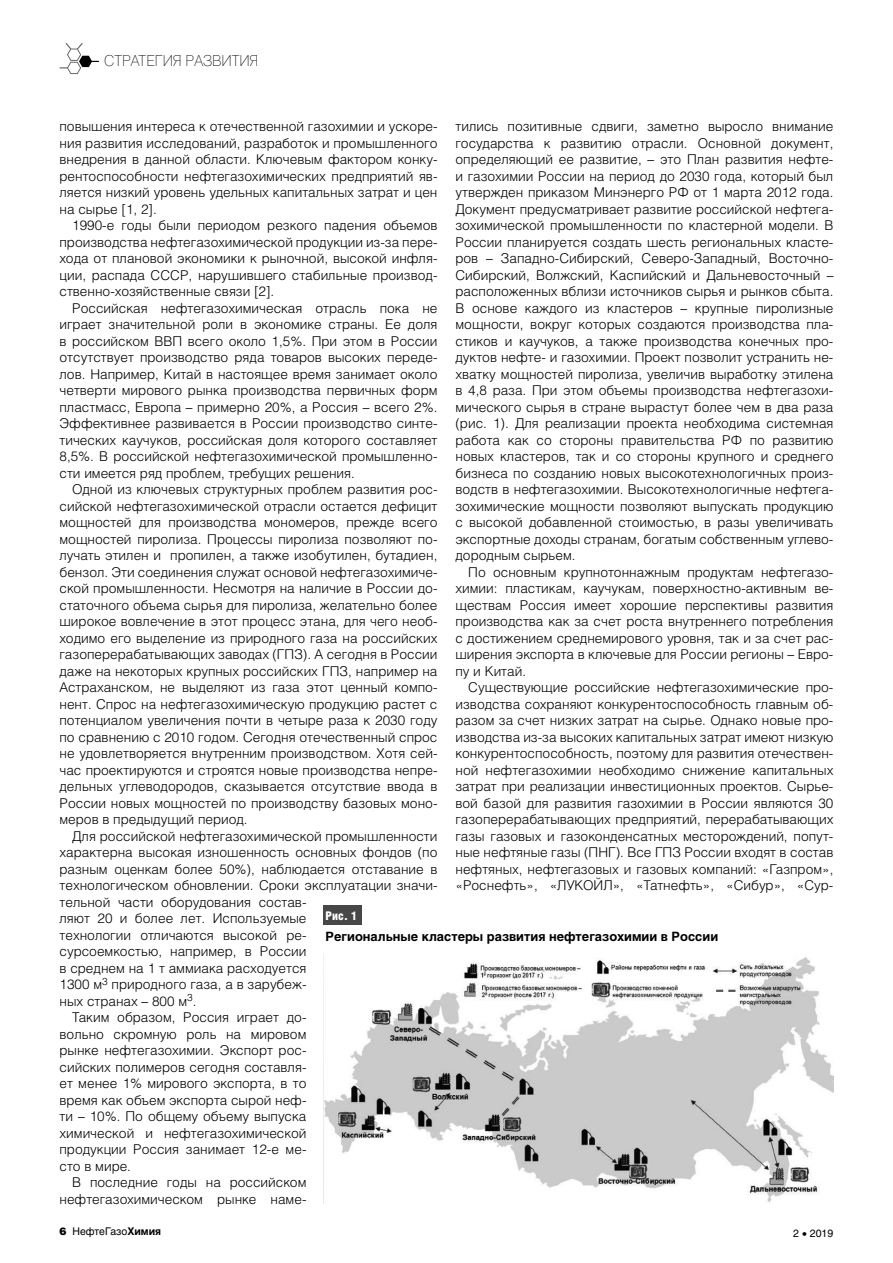
<style>
.page{position:relative;width:893px;height:1263px;background:#fff}
.page>*{position:absolute;margin:0;border:0;box-sizing:border-box;transform-origin:0 0}
.t1{font:15px "Helios Thin C";color:#000}
.Основной_текст{font:300 13.5px/16.5px "Helios";color:#000;text-align:justify}
.Рисунок_название{font:700 12.75px "Helios C";color:#000}
.номер{font:900 12px "Helios Cond";color:#fff}
.t2{font:10.5px "Helios C";color:#000}
.s1{font-family:"Helios";font-weight:900}
.s2{font-weight:700}
</style>
<div class="page">
<svg style="left:60px;top:43px;width:39px;height:31px"></svg>
<div style="left:323px;top:906px;width:39px;height:19px;background:#474747"></div>
<img style="left:323px;top:953px;width:510px;height:251px">
<p class="t1" style="left:104px;top:52px;width:156px">СТРАТЕГИЯ РАЗВИТИЯ</p>
<p class="Основной_текст" style="left:60px;top:118px;width:379px">повышения интереса к отечественной газохимии и ускоре&shy;ния развития исследований, разработок и промышленного внедрения в данной области. Ключевым фактором конку&shy;рентоспособности нефтегазохимических предприятий яв&shy;ляется низкий уровень удельных капитальных затрат и цен на сырье [1, 2].</p>
<p class="Основной_текст" style="left:60px;top:217px;width:379px;text-indent:13px">1990-е годы были периодом резкого падения объемов производства нефтегазохимической продукции из-за пере&shy;хода от плановой экономики к рыночной, высокой инфля&shy;ции, распада СССР, нарушившего стабильные производ&shy;ственно-хозяйственные связи [2].</p>
<p class="Основной_текст" style="left:60px;top:300px;width:379px;text-indent:13px">Российская нефтегазохимическая отрасль пока не играет значительной роли в экономике страны. Ее доля в российском ВВП всего около 1,5%. При этом в России отсутствует производство ряда товаров высоких переде&shy;лов. Например, Китай в настоящее время занимает около четверти мирового рынка производства первичных форм пластмасс, Европа – примерно 20%, а Россия – всего 2%.<br>Эффективнее развивается в России производство синте&shy;тических каучуков, российская доля которого составляет 8,5%. В российской нефтегазохимической промышленно&shy;сти имеется ряд проблем, требущих решения.</p>
<p class="Основной_текст" style="left:60px;top:481px;width:379px;text-indent:13px">Одной из ключевых структурных проблем развития рос&shy;сийской нефтегазохимической отрасли остается дефицит мощностей для производства мономеров, прежде всего мощностей пиролиза. Процессы пиролиза позволяют по&shy;лучать этилен и пропилен, а также изобутилен, бутадиен, бензол. Эти соединения служат основой нефтегазохимиче&shy;ской промышленности. Несмотря на наличие в России до&shy;статочного объема сырья для пиролиза, желательно более широкое вовлечение в этот процесс этана, для чего необ&shy;ходимо его выделение из природного газа на российских газоперерабатывающих заводах (ГПЗ). А сегодня в России даже на некоторых крупных российских ГПЗ, например на Астраханском, не выделяют из газа этот ценный компо&shy;нент. Спрос на нефтегазохимическую продукцию растет с потенциалом увеличения почти в четыре раза к 2030 году по сравнению с 2010 годом. Сегодня отечественный спрос не удовлетворяется внутренним производством. Хотя сей&shy;час проектируются и строятся новые производства непре&shy;дельных углеводородов, сказывается отсутствие ввода в России новых мощностей по производству базовых моно&shy;меров в предыдущий период.</p>
<p class="Основной_текст" style="left:60px;top:827px;width:379px;text-align:left;text-indent:13px">Для российской нефтегазохимической промышленности характерна высокая изношенность основных фондов (по разным оценкам более 50%), наблюдается отставание в технологическом обновлении. Сроки эксплуатации значи&shy;тельной части оборудования состав-<br>ляют 20 и более лет. Используемые<br>технологии отличаются высокой ре-<br>сурсоемкостью, например, в России<br>в среднем на 1 т аммиака расходуется<br>1300 м<sup>3</sup> природного газа, а в зарубеж-<br>ных странах – 800 м<sup>3</sup>.</p>
<p class="Основной_текст" style="left:60px;top:1009px;width:248px;text-indent:13px">Таким образом, Россия играет до&shy;вольно скромную роль на мировом рынке нефтегазохимии. Экспорт рос&shy;сийских полимеров сегодня составля&shy;ет менее 1% мирового экспорта, в то время как объем экспорта сырой неф&shy;ти – 10%. По общему объему выпуска химической и нефтегазохимической продукции Россия занимает 12-е ме&shy;сто в мире.</p>
<p class="Основной_текст" style="left:60px;top:1174px;width:248px;text-align:right">В последние годы на российском нефтегазохимическом рынке наме-</p>
<p class="Основной_текст" style="left:455px;top:118px;width:379px">тились позитивные сдвиги, заметно выросло внимание государства к развитию отрасли. Основной документ, определяющий ее развитие, – это План развития нефте&shy;и газохимии России на период до 2030 года, который был утвержден приказом Минэнерго РФ от 1 марта 2012 года.<br>Документ предусматривает развитие российской нефтега&shy;зохимической промышленности по кластерной модели. В России планируется создать шесть региональных класте&shy;ров – Западно-Сибирский, Северо-Западный, Восточно-Сибирский, Волжский, Каспийский и Дальневосточный – расположенных вблизи источников сырья и рынков сбыта.<br>В основе каждого из кластеров – крупные пиролизные мощности, вокруг которых создаются производства пла&shy;стиков и каучуков, а также производства конечных про&shy;дуктов нефте- и газохимии. Проект позволит устранить не&shy;хватку мощностей пиролиза, увеличив выработку этилена в 4,8 раза. При этом объемы производства нефтегазохи&shy;мического сырья в стране вырастут более чем в два раза (рис. 1). Для реализации проекта необходима системная работа как со стороны правительства РФ по развитию новых кластеров, так и со стороны крупного и среднего бизнеса по созданию новых высокотехнологичных произ&shy;водств в нефтегазохимии. Высокотехнологичные нефтега&shy;зохимические мощности позволяют выпускать продукцию с высокой добавленной стоимостью, в разы увеличивать экспортные доходы странам, богатым собственным углево&shy;дородным сырьем.</p>
<p class="Основной_текст" style="left:455px;top:564px;width:379px;text-indent:13px">По основным крупнотоннажным продуктам нефтегазо&shy;химии: пластикам, каучукам, поверхностно-активным ве&shy;ществам Россия имеет хорошие перспективы развития производства как за счет роста внутреннего потребления с достижением среднемирового уровня, так и за счет рас&shy;ширения экспорта в ключевые для России регионы – Евро&shy;пу и Китай.</p>
<p class="Основной_текст" style="left:455px;top:679px;width:379px;text-indent:13px">Существующие российские нефтегазохимические про&shy;изводства сохраняют конкурентоспособность главным об&shy;разом за счет низких затрат на сырье. Однако новые про&shy;изводства из-за высоких капитальных затрат имеют низкую конкурентоспособность, поэтому для развития отечествен&shy;ной нефтегазохимии необходимо снижение капитальных затрат при реализации инвестиционных проектов. Сырье&shy;вой базой для развития газохимии в России являются 30 газоперерабатывающих предприятий, перерабатывающих газы газовых и газоконденсатных месторождений, попут&shy;ные нефтяные газы (ПНГ). Все ГПЗ России входят в состав нефтяных, нефтегазовых и газовых компаний: «Газпром», «Роснефть», «ЛУКОЙЛ», «Татнефть», «Сибур», «Сур-</p>
<p class="Рисунок_название" style="left:326px;top:929px;width:394px">Региональные кластеры развития нефтегазохимии в России</p>
<p class="номер" style="left:326px;top:909px;width:33px">Рис. 1</p>
<p class="t2" style="left:60px;top:1225px;width:103px"><span class="s1">6</span> НефтеГазо<span class="s2">Химия</span></p>
<p class="t2" style="left:793px;top:1227px;width:42px">2 • 2019</p>
</div>
